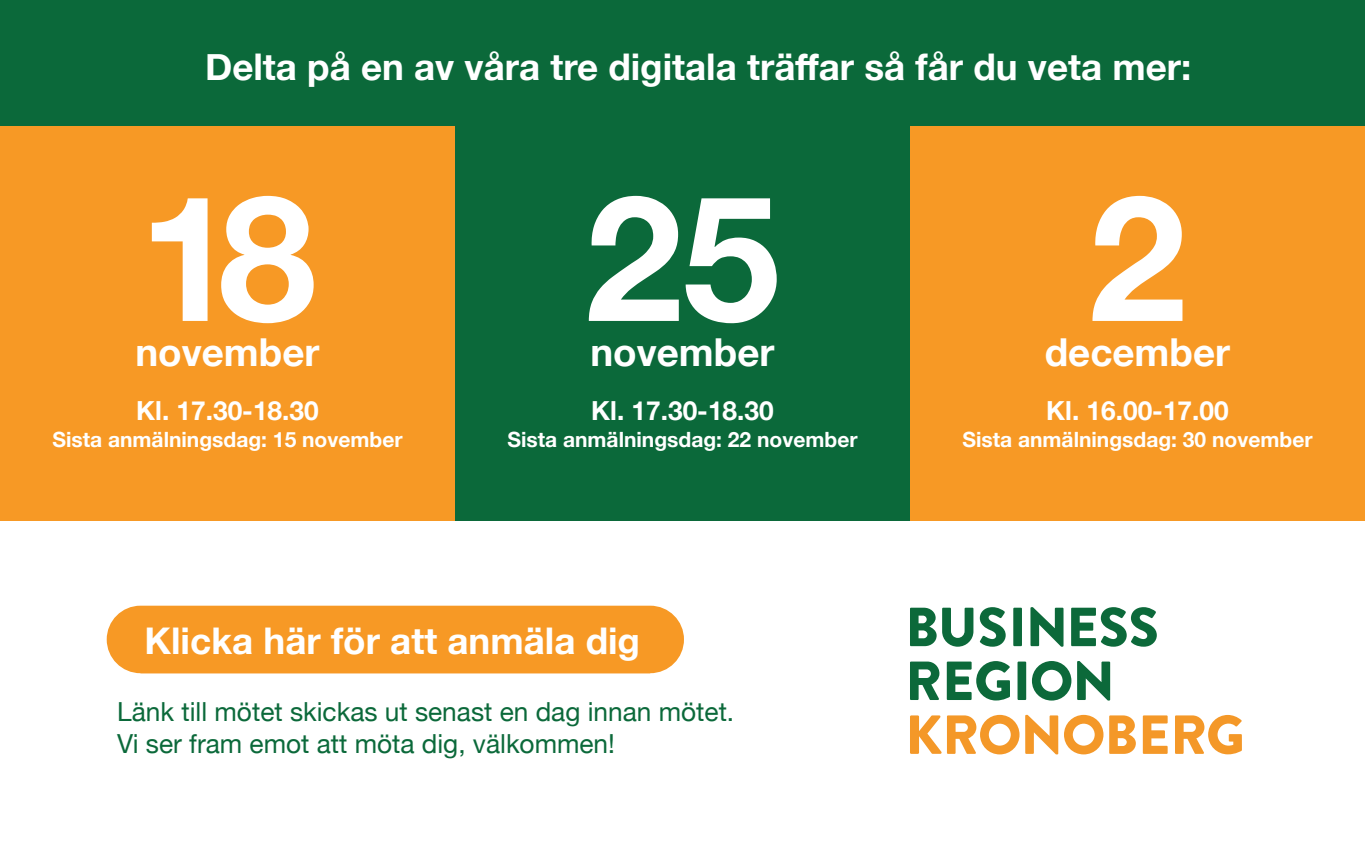
<style>
.page{position:relative;width:1365px;height:844px;background:#fff}
.page>*{position:absolute;margin:0;border:0;box-sizing:border-box;transform-origin:0 0}
.t1{font:700 175px "Helvetica Neue";color:#fff}
.t2{font:700 38.5px "Helvetica Neue";color:#fff}
.t3{font:700 36.75px "Helvetica Neue";color:#fff}
.t4{font:26.25px/31.5px "Helvetica Neue";color:#0b693a}
.t5{font:700 26.25px "Helvetica Neue";color:#fff}
.t6{font:700 21px "Helvetica Neue";color:#fff}
</style>
<div class="page">
<div style="left:0;top:125px;width:455px;height:396px;background:#f79925"></div>
<div style="left:455px;top:125px;width:454px;height:396px;background:#0b693a"></div>
<div style="left:909px;top:125px;width:455px;height:396px;background:#f79925"></div>
<div style="left:0;top:0;width:1364px;height:125px;background:#0b693a"></div>
<svg style="left:910px;top:714px;width:109px;height:40px"></svg>
<svg style="left:1025px;top:714px;width:78px;height:40px"></svg>
<svg style="left:1109px;top:715px;width:26px;height:38px"></svg>
<svg style="left:1142px;top:715px;width:25px;height:38px"></svg>
<svg style="left:1175px;top:714px;width:66px;height:40px"></svg>
<svg style="left:910px;top:607px;width:26px;height:39px"></svg>
<svg style="left:942px;top:607px;width:31px;height:39px"></svg>
<svg style="left:979px;top:607px;width:26px;height:39px"></svg>
<div style="left:1013px;top:607px;width:8px;height:39px;background:#0c693a"></div>
<svg style="left:1030px;top:607px;width:33px;height:39px"></svg>
<svg style="left:1071px;top:607px;width:85px;height:39px"></svg>
<svg style="left:910px;top:661px;width:29px;height:38px"></svg>
<svg style="left:946px;top:661px;width:63px;height:39px"></svg>
<div style="left:1017px;top:661px;width:9px;height:38px;background:#0c693a"></div>
<svg style="left:1031px;top:661px;width:79px;height:39px"></svg>
<div style="left:107px;top:605px;width:577px;height:68px;background:#f79925;border-radius:34px"></div>
<h3 class="t3" style="left:205px;top:38px;width:987px">Delta på en av våra tre digitala träffar så får du veta mer:</h3>
<h1 class="t1" style="left:139px;top:121px;width:179px">18</h1>
<h1 class="t1" style="left:585px;top:121px;width:196px">25</h1>
<h2 class="t2" style="left:590px;top:321px;width:185px">november</h2>
<h2 class="t2" style="left:1044px;top:321px;width:187px">december</h2>
<h1 class="t1" style="left:1088px;top:121px;width:99px">2</h1>
<h2 class="t2" style="left:135px;top:321px;width:185px">november</h2>
<p class="t5" style="left:136px;top:390px;width:184px">Kl. 17.30-18.30</p>
<p class="t6" style="left:52px;top:422px;width:351px">Sista anmälningsdag: 15 november</p>
<p class="t5" style="left:591px;top:390px;width:184px">Kl. 17.30-18.30</p>
<p class="t6" style="left:507px;top:422px;width:351px">Sista anmälningsdag: 22 november</p>
<h3 class="t3" style="left:144px;top:611px;width:497px">Klicka här för att anmäla dig</h3>
<p class="t4" style="left:117px;top:697px;width:618px">Länk till mötet skickas ut senast en dag innan mötet.<br>Vi ser fram emot att möta dig, välkommen!</p>
<p class="t5" style="left:1046px;top:390px;width:184px">Kl. 16.00-17.00</p>
<p class="t6" style="left:962px;top:422px;width:351px">Sista anmälningsdag: 30 november</p>
</div>
